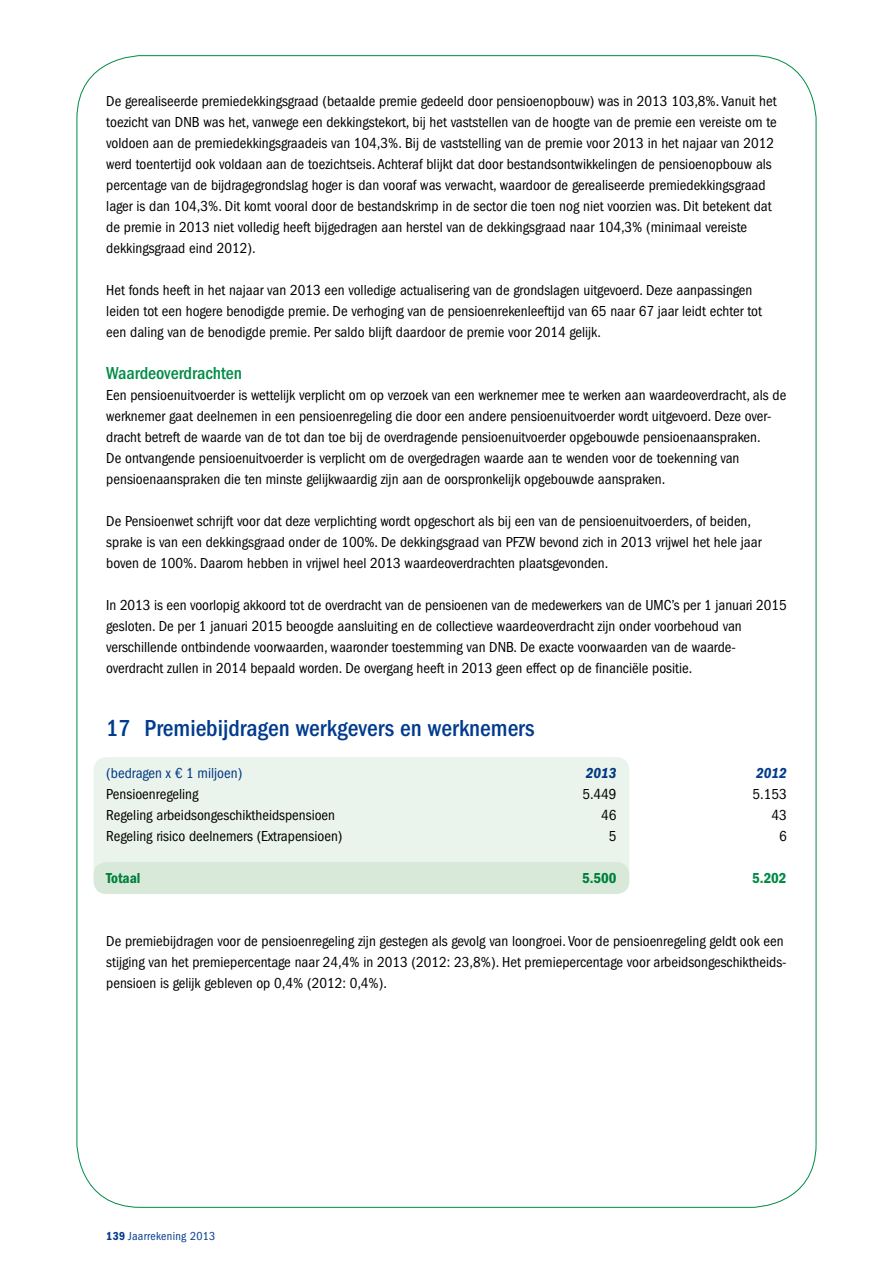
<style>
.page{position:relative;width:893px;height:1263px;background:#fff}
.page>*{position:absolute;margin:0;border:0;box-sizing:border-box;transform-origin:0 0}
.t1{font:500 condensed 24px "ITC Franklin Gothic Std";color:#003b8e}
.t2{font:500 condensed 18px "ITC Franklin Gothic Std";color:#008b45}
.t3{font:condensed 15px/21px "ITC Franklin Gothic Std";color:#000}
.t4{font:condensed 15px "ITC Franklin Gothic Std";color:#003b8e}
.t5{font:15px "ITC Franklin Gothic Std Dm Cd";color:#008b45}
.t6{font:15px "ITC Franklin Gothic Std Dm Cd It";color:#003b8e}
.t7{font:condensed 12px "ITC Franklin Gothic Std";letter-spacing:.025em;color:#003b8e}
.s1{font-family:"ITC Franklin Gothic Std Dm Cd";font-stretch:normal}
</style>
<div class="page">
<div style="left:94px;top:757px;width:535px;height:137px;background:#ebf4ec;border-radius:13px"></div>
<div style="left:94px;top:862px;width:535px;height:32px;background:#d8e9da;border-radius:13px"></div>
<p class="t3" style="left:106px;top:91px;width:672px">De gerealiseerde premiedekkingsgraad (betaalde premie gedeeld door pensioenopbouw) was in 2013 103,8%. Vanuit het toezicht van DNB was het, vanwege een dekkingstekort, bij het vaststellen van de hoogte van de premie een vereiste om te voldoen aan de premiedekkingsgraadeis van 104,3%. Bij de vaststelling van de premie voor 2013 in het najaar van 2012 werd toentertijd ook voldaan aan de toezichtseis. Achteraf blijkt dat door bestandsontwikkelingen de pensioenopbouw als percentage van de bijdragegrondslag hoger is dan vooraf was verwacht, waardoor de gerealiseerde premiedekkingsgraad lager is dan 104,3%. Dit komt vooral door de bestandskrimp in de sector die toen nog niet voorzien was. Dit betekent dat de premie in 2013 niet volledig heeft bijgedragen aan herstel van de dekkingsgraad naar 104,3% (minimaal vereiste dekkingsgraad eind 2012).</p>
<p class="t3" style="left:106px;top:280px;width:657px">Het fonds heeft in het najaar van 2013 een volledige actualisering van de grondslagen uitgevoerd. Deze aanpassingen leiden tot een hogere benodigde premie. De verhoging van de pensioenrekenleeftijd van 65 naar 67 jaar leidt echter tot een daling van de benodigde premie. Per saldo blijft daardoor de premie voor 2014 gelijk.</p>
<p class="t2" style="left:106px;top:363px;width:137px">Waardeoverdrachten</p>
<p class="t3" style="left:106px;top:385px;width:682px">Een pensioenuitvoerder is wettelijk verplicht om op verzoek van een werknemer mee te werken aan waardeoverdracht, als de werknemer gaat deelnemen in een pensioenregeling die door een andere pensioenuitvoerder wordt uitgevoerd. Deze over&shy;dracht betreft de waarde van de tot dan toe bij de overdragende pensioenuitvoerder opgebouwde pensioenaanspraken.<br>De ontvangende pensioenuitvoerder is verplicht om de overgedragen waarde aan te wenden voor de toekenning van pensioenaanspraken die ten minste gelijkwaardig zijn aan de oorspronkelijk opgebouwde aanspraken.</p>
<p class="t3" style="left:106px;top:511px;width:657px">De Pensioenwet schrijft voor dat deze verplichting wordt opgeschort als bij een van de pensioenuitvoerders, of beiden, sprake is van een dekkingsgraad onder de 100%. De dekkingsgraad van PFZW bevond zich in 2013 vrijwel het hele jaar boven de 100%. Daarom hebben in vrijwel heel 2013 waardeoverdrachten plaatsgevonden.</p>
<p class="t3" style="left:106px;top:595px;width:682px">In 2013 is een voorlopig akkoord tot de overdracht van de pensioenen van de medewerkers van de UMC’s per 1 januari 2015 gesloten. De per 1 januari 2015 beoogde aansluiting en de collectieve waardeoverdracht zijn onder voorbehoud van verschillende ontbindende voorwaarden, waaronder toestemming van DNB. De exacte voorwaarden van de waarde&shy;overdracht zullen in 2014 bepaald worden. De overgang heeft in 2013 geen effect op de financiële positie.</p>
<h1 class="t1" style="left:106px;top:714px;width:430px">17 Premiebijdragen werkgevers en werknemers</h1>
<p class="t4" style="left:106px;top:765px;width:137px">(bedragen x € 1 miljoen)</p>
<p class="t6" style="left:586px;top:765px;width:32px">2013</p>
<p class="t6" style="left:756px;top:765px;width:32px">2012</p>
<p class="t3" style="left:106px;top:784px;width:94px">Pensioenregeling</p>
<p class="t3" style="left:582px;top:784px;width:36px">5.449</p>
<p class="t3" style="left:752px;top:784px;width:36px">5.153</p>
<p class="t3" style="left:106px;top:805px;width:230px">Regeling arbeidsongeschiktheidspensioen</p>
<p class="t3" style="left:601px;top:805px;width:17px">46</p>
<p class="t3" style="left:771px;top:805px;width:17px">43</p>
<p class="t3" style="left:106px;top:826px;width:238px">Regeling risico deelnemers (Extrapensioen)</p>
<p class="t3" style="left:609px;top:826px;width:9px">5</p>
<p class="t3" style="left:779px;top:826px;width:9px">6</p>
<p class="t5" style="left:106px;top:869px;width:36px">Totaal</p>
<p class="t5" style="left:582px;top:869px;width:36px">5.500</p>
<p class="t5" style="left:752px;top:869px;width:36px">5.202</p>
<p class="t3" style="left:106px;top:931px;width:682px">De premiebijdragen voor de pensioenregeling zijn gestegen als gevolg van loongroei. Voor de pensioenregeling geldt ook een stijging van het premiepercentage naar 24,4% in 2013 (2012: 23,8%). Het premiepercentage voor arbeidsongeschiktheids&shy;pensioen is gelijk gebleven op 0,4% (2012: 0,4%).</p>
<p class="t7" style="left:106px;top:1229px;width:111px"><span class="s1">139</span> Jaarrekening 2013</p>
</div>
